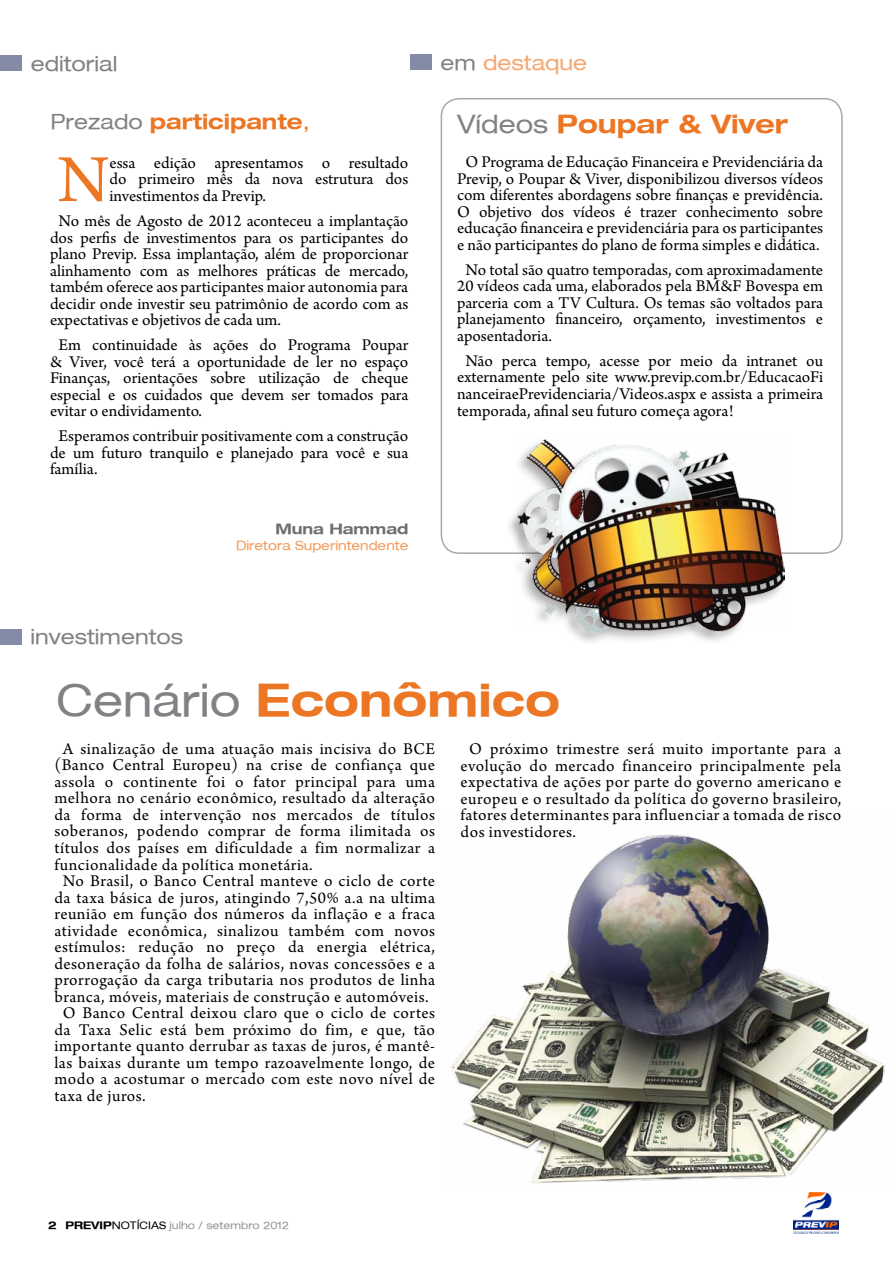
<style>
.page{position:relative;width:893px;height:1263px;background:#fff}
.page>*{position:absolute;margin:0;border:0;box-sizing:border-box;transform-origin:0 0}
.t1{font:70.65px "Arno Pro";color:#ec7623}
.t2{font:700 expanded 45px "Helvetica Neue LT";color:#ec7623}
.t3{font:700 expanded 25.5px "Helvetica Neue LT";color:#ec7623}
.t4{font:expanded 21px "Helvetica Neue LT";color:#808285}
.t5{font:700 expanded 21px "Helvetica Neue LT";color:#ec7623}
.t6{font:expanded 21px "Helvetica Neue LT";color:#f4a871}
.t7{font:17.25px/16.5px "Arno Pro";letter-spacing:.025em;color:#000;text-align:justify}
.t8{font:17.25px/16.5px "Arno Pro";letter-spacing:-.005em;color:#000;text-align:center}
.t9{font:700 expanded 14.55px "Helvetica Neue LT";color:#6d6e71}
.t10{font:expanded 13.05px "Helvetica Neue LT";color:#f29b5d}
.t11{font:expanded 10.5px "Helvetica Neue LT";color:#939598}
.s1{color:#808285}
.s2{font-weight:400;color:#808285}
.s3{font-weight:400}
.s4{font-weight:700;color:#000}
.s5{color:#000}
</style>
<div class="page">
<img style="left:793px;top:1193px;width:46px;height:41px">
<div style="left:441px;top:98px;width:402px;height:456px;border:2px solid #a7a9ac;border-radius:18px"></div>
<div style="left:0;top:55px;width:22px;height:16px;background:#848ba6"></div>
<div style="left:410px;top:54px;width:22px;height:16px;background:#848ba6"></div>
<div style="left:504px;top:438px;width:283px;height:208px;background:#000;opacity:.34"></div>
<img style="left:517px;top:440px;width:267px;height:192px">
<div style="left:0;top:629px;width:22px;height:16px;background:#848ba6"></div>
<img style="left:450px;top:834px;width:435px;height:349px">
<p class="t4" style="left:31px;top:50px;width:88px">editorial</p>
<p class="t6" style="left:441px;top:50px;width:148px"><span class="s1">em</span> destaque</p>
<p class="t5" style="left:50px;top:108px;width:261px"><span class="s2">Prezado</span> participante<span class="s3">,</span></p>
<h3 class="t3" style="left:457px;top:108px;width:333px"><span class="s2">Vídeos</span> Poupar &amp; Viver</h3>
<h1 class="t1" style="left:58px;top:139px;width:53px">N</h1>
<p class="t7" style="left:110px;top:155px;width:300px">essa edição apresentamos o resultado do primeiro mês da nova estrutura dos investimentos da Previp.</p>
<p class="t7" style="left:50px;top:213px;width:360px;text-indent:9px">No mês de Agosto de 2012 aconteceu a implantação dos perfis de investimentos para os participantes do plano Previp. Essa implantação, além de proporcionar alinhamento com as melhores práticas de mercado, também oferece aos participantes maior autonomia para decidir onde investir seu patrimônio de acordo com as expectativas e objetivos de cada um.</p>
<p class="t7" style="left:50px;top:338px;width:360px;text-indent:9px">Em continuidade às ações do Programa Poupar &amp; Viver, você terá a oportunidade de ler no espaço Finanças, orientações sobre utilização de cheque especial e os cuidados que devem ser tomados para evitar o endividamento.</p>
<p class="t7" style="left:50px;top:429px;width:360px;text-indent:9px">Esperamos contribuir positivamente com a construção de um futuro tranquilo e planejado para você e sua família.</p>
<p class="t4" style="left:30px;top:623px;width:154px">investimentos</p>
<p class="t9" style="left:275px;top:519px;width:134px">Muna Hammad</p>
<p class="t10" style="left:236px;top:537px;width:174px">Diretora Superintendente</p>
<p class="t8" style="left:457px;top:155px;width:368px">O Programa de Educação Financeira e Previdenciária da Previp, o Poupar &amp; Viver, disponibilizou diversos vídeos com diferentes abordagens sobre finanças e previdência.<br>O objetivo dos vídeos é trazer conhecimento sobre educação financeira e previdenciária para os participantes e não participantes do plano de forma simples e didática.</p>
<p class="t7" style="left:457px;top:262px;width:368px;text-indent:9px">No total são quatro temporadas, com aproximadamente 20 vídeos cada uma, elaborados pela BM&amp;F Bovespa em parceria com a TV Cultura. Os temas são voltados para planejamento financeiro, orçamento, investimentos e aposentadoria.</p>
<p class="t7" style="left:457px;top:353px;width:368px;text-indent:9px">Não perca tempo, acesse por meio da intranet ou externamente pelo site www.previp.com.br/EducacaoFi nanceiraePrevidenciaria/Videos.aspx e assista a primeira temporada, afinal seu futuro começa agora!</p>
<h2 class="t2" style="left:57px;top:672px;width:505px"><span class="s2">Cenário</span> Econômico</h2>
<p class="t7" style="left:63px;top:741px;width:374px">A sinalização de uma atuação mais incisiva do BCE</p>
<p class="t7" style="left:54px;top:758px;width:382px">(Banco Central Europeu) na crise de confiança que</p>
<p class="t7" style="left:54px;top:774px;width:382px">assola o continente foi o fator principal para uma</p>
<p class="t7" style="left:54px;top:791px;width:382px">melhora no cenário econômico, resultado da alteração</p>
<p class="t7" style="left:54px;top:807px;width:382px">da forma de intervenção nos mercados de títulos</p>
<p class="t7" style="left:54px;top:824px;width:382px">soberanos, podendo comprar de forma ilimitada os</p>
<p class="t7" style="left:54px;top:840px;width:382px">títulos dos países em dificuldade a fim normalizar a</p>
<p class="t7" style="left:54px;top:857px;width:260px">funcionalidade da política monetária.</p>
<p class="t7" style="left:63px;top:873px;width:374px">No Brasil, o Banco Central manteve o ciclo de corte</p>
<p class="t7" style="left:54px;top:890px;width:382px">da taxa básica de juros, atingindo 7,50% a.a na ultima</p>
<p class="t7" style="left:54px;top:906px;width:382px">reunião em função dos números da inflação e a fraca</p>
<p class="t7" style="left:54px;top:923px;width:382px">atividade econômica, sinalizou também com novos</p>
<p class="t7" style="left:54px;top:939px;width:382px">estímulos: redução no preço da energia elétrica,</p>
<p class="t7" style="left:54px;top:956px;width:382px">desoneração da folha de salários, novas concessões e a</p>
<p class="t7" style="left:54px;top:972px;width:382px">prorrogação da carga tributaria nos produtos de linha</p>
<p class="t7" style="left:54px;top:989px;width:376px">branca, móveis, materiais de construção e automóveis.</p>
<p class="t7" style="left:63px;top:1005px;width:374px">O Banco Central deixou claro que o ciclo de cortes</p>
<p class="t7" style="left:54px;top:1022px;width:382px">da Taxa Selic está bem próximo do fim, e que, tão</p>
<p class="t7" style="left:54px;top:1038px;width:382px">importante quanto derrubar as taxas de juros, é mantê-</p>
<p class="t7" style="left:54px;top:1055px;width:382px">las baixas durante um tempo razoavelmente longo, de</p>
<p class="t7" style="left:54px;top:1071px;width:382px">modo a acostumar o mercado com este novo nível de</p>
<p class="t7" style="left:54px;top:1088px;width:93px">taxa de juros.</p>
<p class="t7" style="left:461px;top:741px;width:382px;text-indent:9px">O próximo trimestre será muito importante para a evolução do mercado financeiro principalmente pela expectativa de ações por parte do governo americano e europeu e o resultado da política do governo brasileiro, fatores determinantes para influenciar a tomada de risco dos investidores.</p>
<p class="t11" style="left:48px;top:1219px;width:242px"><span class="s4">2 PREVIP</span><span class="s5">NOTÍCIAS</span> julho / setembro 2012</p>
</div>
